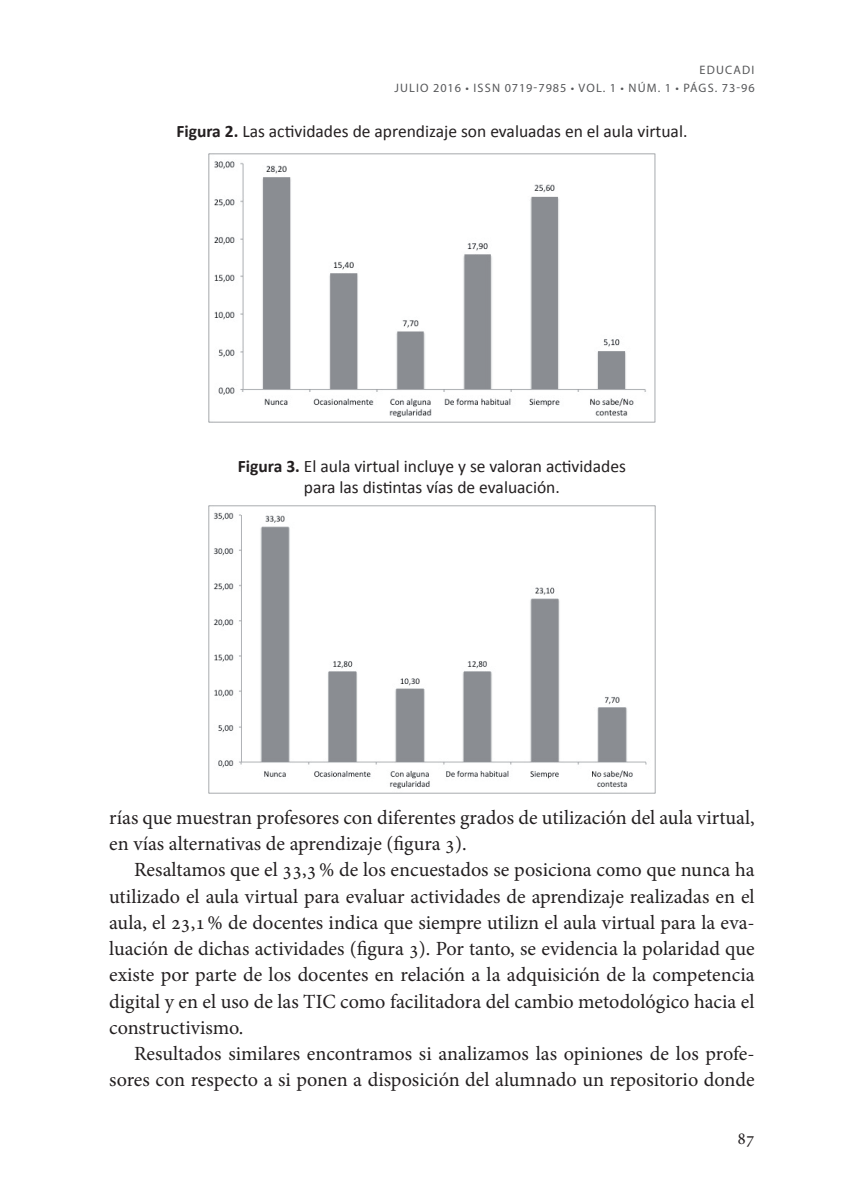
<style>
.page{position:relative;width:844px;height:1191px;background:#fff}
.page>*{position:absolute;margin:0;border:0;box-sizing:border-box;transform-origin:0 0}
.t1{font:20.12px/26.2px "Minion Pro";color:#231f20}
.t2{font:17.5px/21px "Calibri";color:#231f20;text-align:center}
.t3{font:17.5px "Minion Pro";color:#231f20}
.t4{font:12.25px/17.5px "Myriad Pro";letter-spacing:.095em;color:#57585a;text-align:right}
.s1{font-weight:700}
</style>
<div class="page">
<img style="left:208px;top:154px;width:447px;height:268px">
<img style="left:208px;top:505px;width:447px;height:288px">
<p class="t4" style="left:394px;top:61px;width:362px">EDUCADI<br>JULIO 2016 • ISSN 0719-7985 • VOL. 1 • NÚM. 1 • PÁGS. 73-96</p>
<p class="t2" style="left:176px;top:121px;width:512px"><span class="s1">Figura 2.</span> Las actividades de aprendizaje son evaluadas en el aula virtual.</p>
<p class="t2" style="left:238px;top:456px;width:389px"><span class="s1">Figura 3.</span> El aula virtual incluye y se valoran actividades para las distintas vías de evaluación.</p>
<p class="t1" style="left:109px;top:804px;width:646px">rías que muestran profesores con diferentes grados de utilización del aula virtual, en vías alternativas de aprendizaje (figura 3).</p>
<p class="t1" style="left:109px;top:857px;width:646px;text-align:justify;text-indent:25px">Resaltamos que el 33,3% de los encuestados se posiciona como que nunca ha utilizado el aula virtual para evaluar actividades de aprendizaje realizadas en el aula, el 23,1% de docentes indica que siempre utilizn el aula virtual para la eva&shy;luación de dichas actividades (figura 3). Por tanto, se evidencia la polaridad que existe por parte de los docentes en relación a la adquisición de la competencia digital y en el uso de las TIC como facilitadora del cambio metodológico hacia el constructivismo.</p>
<p class="t1" style="left:109px;top:1040px;width:646px;text-align:right">Resultados similares encontramos si analizamos las opiniones de los profe&shy;sores con respecto a si ponen a disposición del alumnado un repositorio donde</p>
<p class="t3" style="left:737px;top:1126px;width:19px">87</p>
</div>
